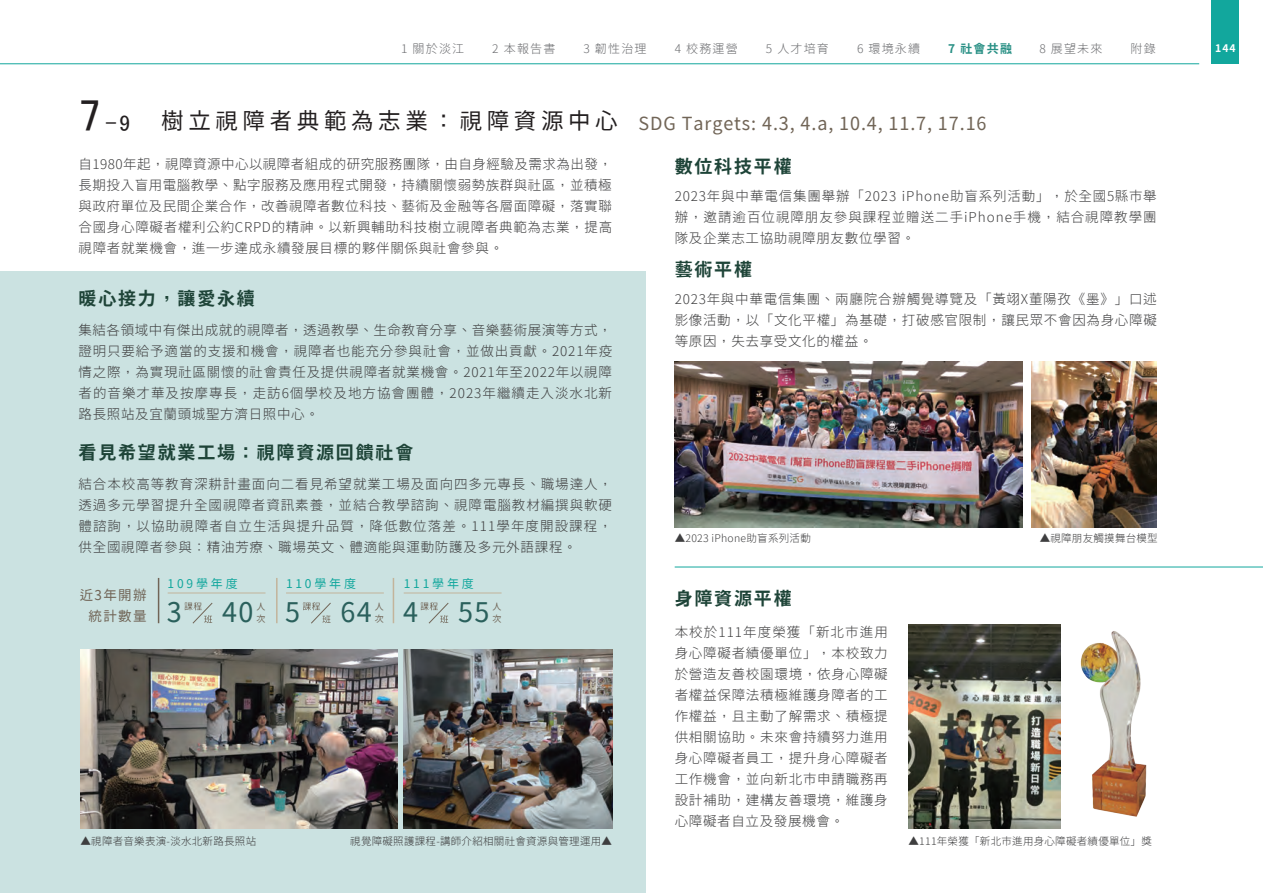
<style>
.page{position:relative;width:1263px;height:893px;background:#fff}
.page>*{position:absolute;margin:0;border:0;box-sizing:border-box;transform-origin:0 0}
.t1{font:27px "Taipei Sans TC Beta";color:#2a605c}
.t2{font:22.5px "MS P Gothic";color:#231f20}
.t3{font:18px "Taipei Sans TC Beta";letter-spacing:.05em;color:#716557}
.t4{font:700 18px "Taipei Sans TC Beta";letter-spacing:.1em;color:#1e4438}
.t5{font:300 13.5px/21px "Taipei Sans TC Beta";letter-spacing:.055em;color:#3e3e3f;text-align:justify}
.t6{font:13.5px/21px "Taipei Sans TC Beta";letter-spacing:.1em;color:#716557}
.t7{font:300 12px "Taipei Sans TC Beta";letter-spacing:.1em;color:#6c6d70}
.t8{font:12px "Taipei Sans TC Beta";letter-spacing:.235em;color:#12a79d}
.t9{font:700 12px "Taipei Sans TC Beta";color:#299085}
.t10{font:300 10.5px "Taipei Sans TC Beta";letter-spacing:.025em;color:#3e3e3f}
.t11{font:700 10.5px "Taipei Sans TC Beta";color:#fff}
.t12{font:9px/11.7px "Taipei Sans TC Beta";color:#716557}
.s1{font-size:45px}
.s2{font-size:22.5px;color:#231f20}
.s3{font-size:27px;color:#2a605c}
</style>
<div class="page">
<div style="left:0;top:272px;width:646px;height:621px;background:#cbe2e1"></div>
<hr style="left:0;top:63px;width:1199px;height:1px;background:#12a79d">
<div style="left:1212px;top:0;width:27px;height:64px;background:#12a79d"></div>
<hr style="left:675px;top:567px;width:588px;height:1px;background:#12a79d">
<svg style="left:184px;top:602px;width:29px;height:22px"></svg>
<hr style="left:168px;top:593px;width:97px;height:1px;background:#c3b49b">
<svg style="left:303px;top:602px;width:28px;height:22px"></svg>
<hr style="left:286px;top:593px;width:98px;height:1px;background:#c3b49b">
<svg style="left:420px;top:602px;width:29px;height:22px"></svg>
<hr style="left:404px;top:593px;width:98px;height:1px;background:#c3b49b">
<hr style="left:158px;top:578px;width:1px;height:45px;background:#716557">
<hr style="left:276px;top:578px;width:2px;height:45px;background:#c3b49b">
<hr style="left:393px;top:578px;width:1px;height:45px;background:#c3b49b">
<img style="left:81px;top:650px;width:316px;height:178px">
<img style="left:403px;top:650px;width:209px;height:178px">
<img style="left:675px;top:361px;width:347px;height:167px">
<img style="left:1032px;top:361px;width:125px;height:167px">
<img style="left:908px;top:625px;width:152px;height:203px">
<img style="left:1080px;top:631px;width:67px;height:186px">
<p class="t7" style="left:401px;top:42px;width:65px">1 關於淡江</p>
<p class="t7" style="left:492px;top:42px;width:65px">2 本報告書</p>
<p class="t7" style="left:583px;top:42px;width:65px">3 韌性治理</p>
<p class="t7" style="left:675px;top:42px;width:65px">4 校務運營</p>
<p class="t7" style="left:766px;top:42px;width:65px">5 人才培育</p>
<p class="t7" style="left:857px;top:42px;width:65px">6 環境永續</p>
<p class="t9" style="left:948px;top:42px;width:65px">7 社會共融</p>
<p class="t7" style="left:1039px;top:42px;width:65px">8 展望未來</p>
<p class="t7" style="left:1130px;top:42px;width:27px">附錄</p>
<p class="t11" style="left:1215px;top:42px;width:22px">144</p>
<h2 class="t2" style="left:79px;top:112px;width:53px"><span class="s1">7</span>-9</h2>
<h3 class="t3" style="left:161px;top:113px;width:827px"><span class="s2">樹立視障者典範為志業：視障資源中心</span> SDG Targets: 4.3, 4.a, 10.4, 11.7, 17.16</h3>
<p class="t5" style="left:79px;top:154px;width:535px">自1980年起，視障資源中心以視障者組成的研究服務團隊，由自身經驗及需求為出發，長期投入盲用電腦教學、點字服務及應用程式開發，持續關懷弱勢族群與社區，並積極與政府單位及民間企業合作，改善視障者數位科技、藝術及金融等各層面障礙，落實聯合國身心障礙者權利公約CRPD的精神。以新興輔助科技樹立視障者典範為志業，提高視障者就業機會，進一步達成永續發展目標的夥伴關係與社會參與。</p>
<h3 class="t4" style="left:79px;top:288px;width:178px">暖心接力，讓愛永續</h3>
<p class="t5" style="left:79px;top:320px;width:535px">集結各領域中有傑出成就的視障者，透過教學、生命教育分享、音樂藝術展演等方式，證明只要給予適當的支援和機會，視障者也能充分參與社會，並做出貢獻。2021年疫情之際，為實現社區關懷的社會責任及提供視障者就業機會。2021年至2022年以視障者的音樂才華及按摩專長，走訪6個學校及地方協會團體，2023年繼續走入淡水北新路長照站及宜蘭頭城聖方濟日照中心。</p>
<h3 class="t4" style="left:79px;top:442px;width:336px">看見希望就業工場：視障資源回饋社會</h3>
<p class="t5" style="left:79px;top:474px;width:535px">結合本校高等教育深耕計畫面向二看見希望就業工場及面向四多元專長、職場達人，透過多元學習提升全國視障者資訊素養，並結合教學諮詢、視障電腦教材編撰與軟硬體諮詢，以協助視障者自立生活與提升品質，降低數位落差。111學年度開設課程，供全國視障者參與：精油芳療、職場英文、體適能與運動防護及多元外語課程。</p>
<p class="t8" style="left:168px;top:577px;width:72px">109學年度</p>
<p class="t8" style="left:286px;top:577px;width:72px">110學年度</p>
<p class="t8" style="left:404px;top:577px;width:72px">111學年度</p>
<p class="t6" style="left:89px;top:585px;width:95px;text-indent:-9px">近3年開辦<br>統計數量 <span class="s3">3</span></p>
<h1 class="t1" style="left:222px;top:597px;width:33px">40</h1>
<p class="t12" style="left:256px;top:601px;width:10px">人次</p>
<h1 class="t1" style="left:285px;top:597px;width:16px">5</h1>
<h1 class="t1" style="left:340px;top:597px;width:33px">64</h1>
<p class="t12" style="left:375px;top:601px;width:10px">人次</p>
<h1 class="t1" style="left:403px;top:597px;width:16px">4</h1>
<h1 class="t1" style="left:458px;top:597px;width:33px">55</h1>
<p class="t12" style="left:493px;top:601px;width:10px">人次</p>
<h3 class="t4" style="left:675px;top:156px;width:118px">數位科技平權</h3>
<p class="t5" style="left:675px;top:185px;width:483px">2023年與中華電信集團舉辦「2023 iPhone助盲系列活動」，於全國5縣市舉辦，邀請逾百位視障朋友參與課程並贈送二手iPhone手機，結合視障教學團隊及企業志工協助視障朋友數位學習。</p>
<h3 class="t4" style="left:675px;top:259px;width:79px">藝術平權</h3>
<p class="t5" style="left:675px;top:289px;width:484px">2023年與中華電信集團、兩廳院合辦觸覺導覽及「黃翊X董陽孜《墨》」口述影像活動，以「文化平權」為基礎，打破感官限制，讓民眾不會因為身心障礙等原因，失去享受文化的權益。</p>
<p class="t10" style="left:675px;top:532px;width:138px">▲2023 iPhone助盲系列活動</p>
<p class="t10" style="left:1040px;top:532px;width:120px">▲視障朋友觸摸舞台模型</p>
<h3 class="t4" style="left:675px;top:589px;width:118px">身障資源平權</h3>
<p class="t5" style="left:675px;top:621px;width:215px">本校於111年度榮獲「新北市進用身心障礙者績優單位」，本校致力於營造友善校園環境，依身心障礙者權益保障法積極維護身障者的工作權益，且主動了解需求、積極提供相關協助。未來會持續努力進用身心障礙者員工，提升身心障礙者工作機會，並向新北市申請職務再設計補助，建構友善環境，維護身心障礙者自立及發展機會。</p>
<p class="t10" style="left:80px;top:835px;width:177px">▲視障者音樂表演-淡水北新路長照站</p>
<p class="t10" style="left:350px;top:835px;width:263px">視覺障礙照護課程-講師介紹相關社會資源與管理運用▲</p>
<p class="t10" style="left:908px;top:835px;width:245px">▲111年榮獲「新北市進用身心障礙者績優單位」獎</p>
</div>
